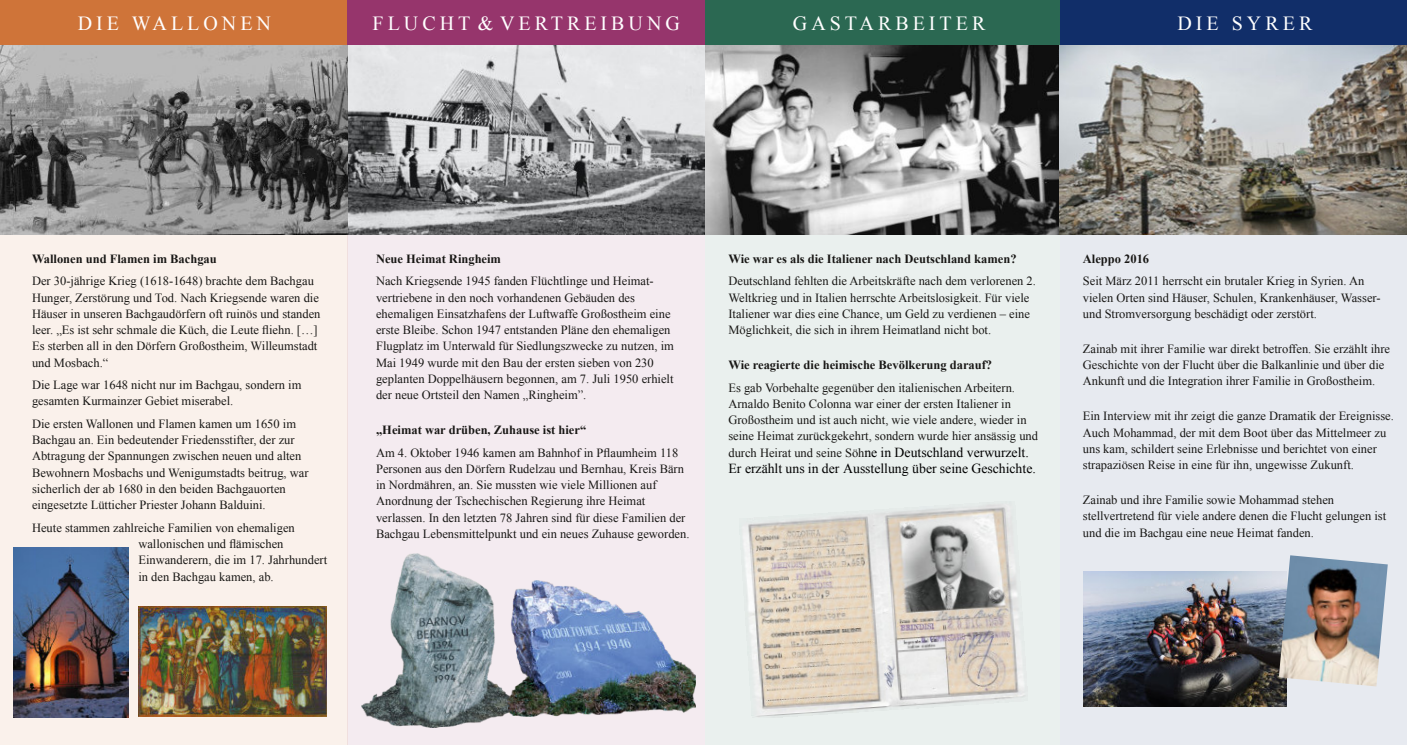
<style>
.page{position:relative;width:1407px;height:745px;background:#fff}
.page>*{position:absolute;margin:0;border:0;box-sizing:border-box;transform-origin:0 0}
.t1{font:20px "Times New Roman";letter-spacing:.2em;color:#fff}
.t2{font:13.75px/16.2px "Times New Roman";letter-spacing:-.005em;color:#000}
.t3{font:12.5px/16.2px "Times New Roman";color:#181715}
.t4{font:700 12.5px "Times New Roman";color:#181715}
.s1{font-size:12.5px;color:#181715}
</style>
<div class="page">
<div style="left:1059px;top:44px;width:348px;height:700px;background:#e7eaf0"></div>
<div style="left:705px;top:44px;width:354px;height:700px;background:#eaf0ee"></div>
<div style="left:347px;top:44px;width:358px;height:700px;background:#f4ebf0"></div>
<img style="left:348px;top:45px;width:357px;height:189px">
<div style="left:705px;top:41px;width:354px;height:193px;background:#b41b1a;opacity:.1"></div>
<div style="left:1059px;top:41px;width:348px;height:193px;background:#b41b1a;opacity:.1"></div>
<div style="left:0;top:44px;width:348px;height:700px;background:#faf1eb"></div>
<img style="left:0;top:45px;width:347px;height:189px">
<div style="left:0;top:0;width:348px;height:45px;background:#cf7439"></div>
<div style="left:347px;top:0;width:358px;height:45px;background:#96356c"></div>
<div style="left:705px;top:0;width:354px;height:45px;background:#2b6852"></div>
<div style="left:1059px;top:0;width:348px;height:45px;background:#112e69"></div>
<img style="left:1084px;top:571px;width:202px;height:134px">
<img style="left:1279px;top:555px;width:108px;height:131px">
<img style="left:14px;top:547px;width:115px;height:169px">
<img style="left:139px;top:606px;width:187px;height:110px">
<img style="left:362px;top:553px;width:141px;height:174px">
<img style="left:503px;top:580px;width:193px;height:136px">
<img style="left:744px;top:504px;width:282px;height:214px">
<h1 class="t1" style="left:78px;top:17px;width:195px">DIE WALLONEN</h1>
<h1 class="t1" style="left:373px;top:17px;width:309px">FLUCHT &amp; VERTREIBUNG</h1>
<h1 class="t1" style="left:793px;top:17px;width:194px">GASTARBEITER</h1>
<h1 class="t1" style="left:1177px;top:17px;width:136px">DIE SYRER</h1>
<p class="t4" style="left:32px;top:254px;width:186px">Wallonen und Flamen im Bachgau</p>
<p class="t3" style="left:32px;top:274px;width:290px">Der 30-jährige Krieg (1618-1648) brachte dem Bachgau Hunger, Zerstörung und Tod. Nach Kriegsende waren die Häuser in unseren Bachgaudörfern oft ruinös und standen leer. „Es ist sehr schmale die Küch, die Leute fliehn. […] Es sterben all in den Dörfern Großostheim, Willeumstadt und Mosbach.“</p>
<p class="t3" style="left:32px;top:378px;width:271px">Die Lage war 1648 nicht nur im Bachgau, sondern im gesamten Kurmainzer Gebiet miserabel.</p>
<p class="t3" style="left:32px;top:416px;width:278px">Die ersten Wallonen und Flamen kamen um 1650 im Bachgau an. Ein bedeutender Friedensstifter, der zur Abtragung der Spannungen zwischen neuen und alten Bewohnern Mosbachs und Wenigumstadts beitrug, war sicherlich der ab 1680 in den beiden Bachgauorten eingesetzte Lütticher Priester Johann Balduini.</p>
<p class="t3" style="left:138px;top:520px;width:190px;text-indent:-106px">Heute stammen zahlreiche Familien von ehemaligen wallonischen und flämischen Einwanderern, die im 17. Jahrhundert in den Bachgau kamen, ab.</p>
<p class="t4" style="left:376px;top:254px;width:126px">Neue Heimat Ringheim</p>
<p class="t3" style="left:376px;top:274px;width:299px">Nach Kriegsende 1945 fanden Flüchtlinge und Heimat&shy;vertriebene in den noch vorhandenen Gebäuden des ehemaligen Einsatzhafens der Luftwaffe Großostheim eine erste Bleibe. Schon 1947 entstanden Pläne den ehemaligen Flugplatz im Unterwald für Siedlungszwecke zu nutzen, im Mai 1949 wurde mit den Bau der ersten sieben von 230 geplanten Doppelhäusern begonnen, am 7. Juli 1950 erhielt der neue Ortsteil den Namen „Ringheim”.</p>
<p class="t4" style="left:376px;top:425px;width:212px">„Heimat war drüben, Zuhause ist hier“</p>
<p class="t3" style="left:376px;top:445px;width:315px">Am 4. Oktober 1946 kamen am Bahnhof in Pflaumheim 118<br>Personen aus den Dörfern Rudelzau und Bernhau, Kreis Bärn in Nordmähren, an. Sie mussten wie viele Millionen auf Anordnung der Tschechischen Regierung ihre Heimat verlassen. In den letzten 78 Jahren sind für diese Familien der Bachgau Lebensmittelpunkt und ein neues Zuhause geworden.</p>
<p class="t4" style="left:728px;top:254px;width:290px">Wie war es als die Italiener nach Deutschland kamen?</p>
<p class="t3" style="left:728px;top:274px;width:309px">Deutschland fehlten die Arbeitskräfte nach dem verlorenen 2.<br>Weltkrieg und in Italien herrschte Arbeitslosigkeit. Für viele Italiener war dies eine Chance, um Geld zu verdienen – eine Möglichkeit, die sich in ihrem Heimatland nicht bot.</p>
<p class="t4" style="left:728px;top:360px;width:265px">Wie reagierte die heimische Bevölkerung darauf?</p>
<p class="t3" style="left:728px;top:380px;width:311px">Es gab Vorbehalte gegenüber den italienischen Arbeitern.<br>Arnaldo Benito Colonna war einer der ersten Italiener in Großostheim und ist auch nicht, wie viele andere, wieder in seine Heimat zurückgekehrt, sondern wurde hier ansässig und</p>
<p class="t2" style="left:728px;top:445px;width:309px"><span class="s1">durch Heirat und seine Söh</span>ne in Deutschland verwurzelt.<br>Er erzählt uns in der Ausstellung über seine Geschichte.</p>
<p class="t4" style="left:1083px;top:254px;width:68px">Aleppo 2016</p>
<p class="t3" style="left:1083px;top:274px;width:299px">Seit März 2011 herrscht ein brutaler Krieg in Syrien. An vielen Orten sind Häuser, Schulen, Krankenhäuser, Wasser&shy;und Stromversorgung beschädigt oder zerstört.</p>
<p class="t3" style="left:1083px;top:341px;width:309px">Zainab mit ihrer Familie war direkt betroffen. Sie erzählt ihre<br>Geschichte von der Flucht über die Balkanlinie und über die<br>Ankunft und die Integration ihrer Familie in Großostheim.</p>
<p class="t3" style="left:1083px;top:409px;width:312px">Ein Interview mit ihr zeigt die ganze Dramatik der Ereignisse.<br>Auch Mohammad, der mit dem Boot über das Mittelmeer zu uns kam, schildert seine Erlebnisse und berichtet von einer strapaziösen Reise in eine für ihn, ungewisse Zukunft.</p>
<p class="t3" style="left:1083px;top:493px;width:305px">Zainab und ihre Familie sowie Mohammad stehen stellvertretend für viele andere denen die Flucht gelungen ist und die im Bachgau eine neue Heimat fanden.</p>
</div>
